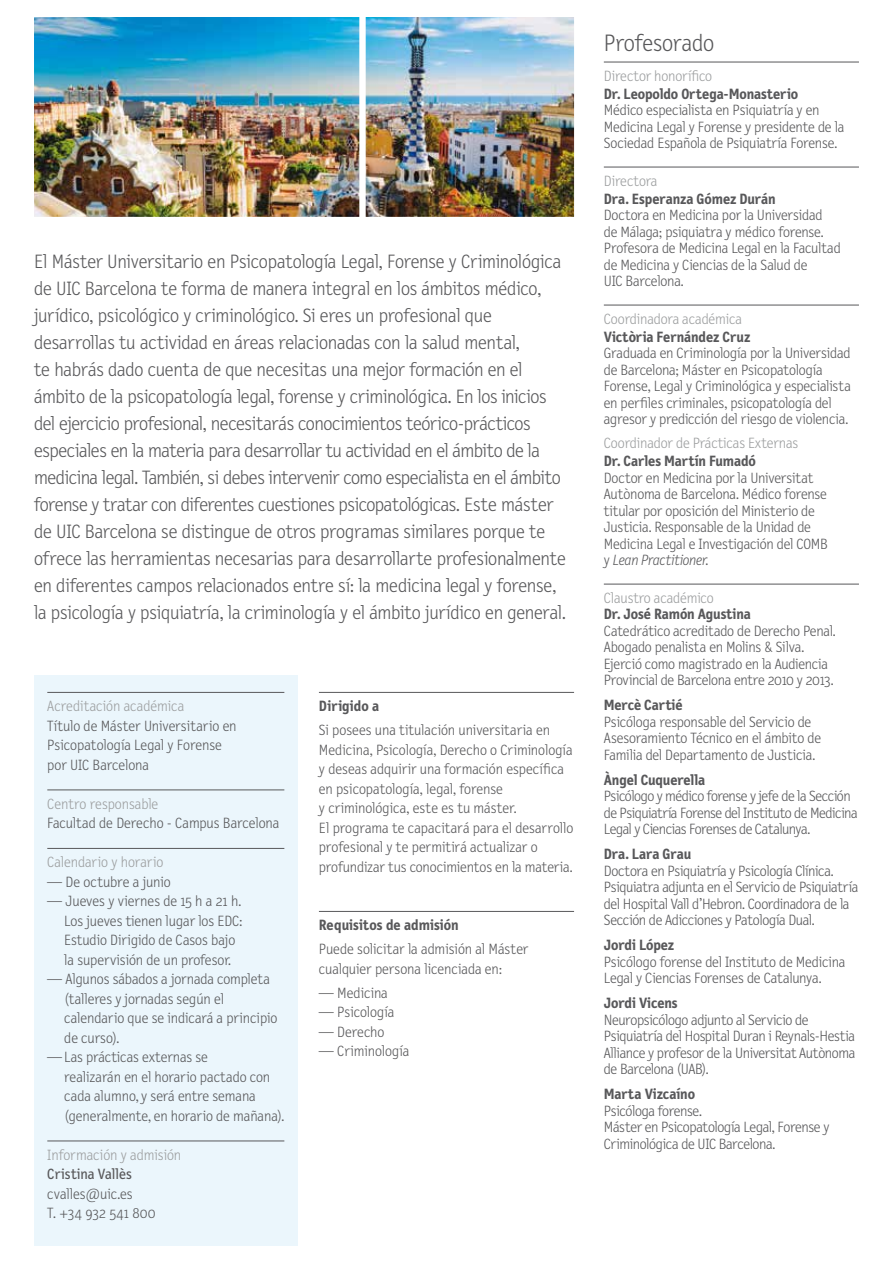
<style>
.page{position:relative;width:893px;height:1263px;background:#fff}
.page>*{position:absolute;margin:0;border:0;box-sizing:border-box;transform-origin:0 0}
.t1{font:300 24px "Letter Gothic Text OT";letter-spacing:-.005em;color:#58585a}
.t2{font:300 19.5px/27px "Letter Gothic Text OT";letter-spacing:-.015em;color:#58585a}
.t3{font:300 15px/16.5px "Letter Gothic Text OT";letter-spacing:-.01em;color:#58585a}
.t4{font:700 15px "Letter Gothic Text OT";letter-spacing:-.01em;color:#58585a}
.t5{font:300 15px "Letter Gothic Text OT";letter-spacing:-.01em;color:#9c9e9f}
.t6{font:300 15px/16.5px "Letter Gothic Text OT";letter-spacing:-.035em;color:#58585a}
.t7{font:15px "Letter Gothic Text OT";color:#58585a}
.s1{font-style:italic}
</style>
<div class="page">
<img style="left:34px;top:17px;width:540px;height:200px">
<div style="left:34px;top:675px;width:264px;height:571px;background:#ebf6fc"></div>
<hr style="left:47px;top:692px;width:237px;height:1px;background:#58585a">
<hr style="left:47px;top:790px;width:237px;height:1px;background:#58585a">
<hr style="left:47px;top:848px;width:237px;height:1px;background:#58585a">
<hr style="left:47px;top:1141px;width:237px;height:1px;background:#58585a">
<hr style="left:604px;top:62px;width:255px;height:1px;background:#58585a">
<hr style="left:604px;top:167px;width:255px;height:1px;background:#58585a">
<hr style="left:604px;top:305px;width:255px;height:1px;background:#58585a">
<hr style="left:604px;top:584px;width:255px;height:1px;background:#58585a">
<hr style="left:319px;top:692px;width:255px;height:1px;background:#58585a">
<hr style="left:319px;top:911px;width:255px;height:1px;background:#58585a">
<p class="t2" style="left:34px;top:248px;width:533px">El Máster Universitario en Psicopatología Legal, Forense y Criminológica de UIC Barcelona te forma de manera integral en los ámbitos médico, jurídico, psicológico y criminológico. Si eres un profesional que desarrollas tu actividad en áreas relacionadas con la salud mental,<br>te habrás dado cuenta de que necesitas una mejor formación en el ámbito de la psicopatología legal, forense y criminológica. En los inicios del ejercicio profesional, necesitarás conocimientos teórico-prácticos especiales en la materia para desarrollar tu actividad en el ámbito de la medicina legal. También, si debes intervenir como especialista en el ámbito forense y tratar con diferentes cuestiones psicopatológicas. Este máster de UIC Barcelona se distingue de otros programas similares porque te ofrece las herramientas necesarias para desarrollarte profesionalmente en diferentes campos relacionados entre sí: la medicina legal y forense, la psicología y psiquiatría, la criminología y el ámbito jurídico en general.</p>
<p class="t5" style="left:47px;top:698px;width:139px">Acreditación académica</p>
<p class="t3" style="left:47px;top:716px;width:191px;line-height:19.5px">Título de Máster Universitario en<br>Psicopatología Legal y Forense por UIC Barcelona</p>
<p class="t5" style="left:47px;top:795px;width:113px">Centro responsable</p>
<p class="t3" style="left:47px;top:815px;width:234px">Facultad de Derecho - Campus Barcelona</p>
<p class="t5" style="left:47px;top:854px;width:118px">Calendario y horario</p>
<p class="t3" style="left:47px;top:873px;width:125px">— De octubre a junio</p>
<p class="t3" style="left:64px;top:891px;width:180px;line-height:19.5px;text-indent:-17px">— Jueves y viernes de 15 h a 21 h.<br>Los jueves tienen lugar los EDC:<br>Estudio Dirigido de Casos bajo la supervisión de un profesor.</p>
<p class="t3" style="left:64px;top:969px;width:215px;line-height:19.5px;text-indent:-17px">— Algunos sábados a jornada completa (talleres y jornadas según el calendario que se indicará a principio de curso).</p>
<p class="t3" style="left:64px;top:1047px;width:221px;line-height:19.5px;text-indent:-17px">— Las prácticas externas se<br>realizarán en el horario pactado con cada alumno, y será entre semana (generalmente, en horario de mañana).</p>
<p class="t5" style="left:47px;top:1146px;width:135px">Información y admisión</p>
<p class="t7" style="left:47px;top:1165px;width:86px">Cristina Vallès</p>
<p class="t3" style="left:47px;top:1184px;width:110px;line-height:19.5px">cvalles@uic.es<br>T. +34 932 541 800</p>
<p class="t4" style="left:319px;top:697px;width:62px">Dirigido a</p>
<p class="t3" style="left:319px;top:720px;width:256px;line-height:19.5px">Si posees una titulación universitaria en Medicina, Psicología, Derecho o Criminología y deseas adquirir una formación específica en psicopatología, legal, forense<br>y criminológica, este es tu máster.<br>El programa te capacitará para el desarrollo profesional y te permitirá actualizar o profundizar tus conocimientos en la materia.</p>
<p class="t4" style="left:319px;top:916px;width:141px">Requisitos de admisión</p>
<p class="t3" style="left:319px;top:939px;width:211px;line-height:19.5px">Puede solicitar la admisión al Máster cualquier persona licenciada en:</p>
<p class="t3" style="left:319px;top:984px;width:70px">— Medicina</p>
<p class="t3" style="left:319px;top:1004px;width:77px">— Psicología</p>
<p class="t3" style="left:319px;top:1023px;width:67px">— Derecho</p>
<p class="t3" style="left:319px;top:1043px;width:92px">— Criminología</p>
<h1 class="t1" style="left:604px;top:29px;width:112px">Profesorado</h1>
<p class="t5" style="left:604px;top:67px;width:110px">Director honorífico</p>
<p class="t4" style="left:604px;top:85px;width:196px">Dr. Leopoldo Ortega-Monasterio</p>
<p class="t3" style="left:604px;top:102px;width:242px">Médico especialista en Psiquiatría y en<br>Medicina Legal y Forense y presidente de la<br>Sociedad Española de Psiquiatría Forense.</p>
<p class="t5" style="left:604px;top:172px;width:55px">Directora</p>
<p class="t4" style="left:604px;top:190px;width:173px">Dra. Esperanza Gómez Durán</p>
<p class="t3" style="left:604px;top:207px;width:239px">Doctora en Medicina por la Universidad<br>de Málaga; psiquiatra y médico forense.<br>Profesora de Medicina Legal en la Facultad de Medicina y Ciencias de la Salud de<br>UIC Barcelona.</p>
<p class="t5" style="left:604px;top:310px;width:140px">Coordinadora académica</p>
<p class="t4" style="left:604px;top:328px;width:148px">Victòria Fernández Cruz</p>
<p class="t3" style="left:604px;top:345px;width:249px">Graduada en Criminología por la Universidad de Barcelona; Máster en Psicopatología Forense, Legal y Criminológica y especialista en perfiles criminales, psicopatología del agresor y predicción del riesgo de violencia.</p>
<p class="t5" style="left:604px;top:435px;width:196px">Coordinador de Prácticas Externas</p>
<p class="t4" style="left:604px;top:452px;width:154px">Dr. Carles Martín Fumadó</p>
<p class="t3" style="left:604px;top:470px;width:225px">Doctor en Medicina por la Universitat Autònoma de Barcelona. Médico forense titular por oposición del Ministerio de Justicia. Responsable de la Unidad de Medicina Legal e Investigación del COMB y <span class="s1">Lean Practitioner</span>.</p>
<p class="t5" style="left:604px;top:589px;width:111px">Claustro académico</p>
<p class="t4" style="left:604px;top:605px;width:149px">Dr. José Ramón Agustina</p>
<p class="t3" style="left:604px;top:623px;width:233px">Catedrático acreditado de Derecho Penal.<br>Abogado penalista en Molins &amp; Silva.<br>Ejerció como magistrado en la Audiencia Provincial de Barcelona entre 2010 y 2013.</p>
<p class="t4" style="left:604px;top:696px;width:80px">Mercè Cartié</p>
<p class="t3" style="left:604px;top:714px;width:219px">Psicóloga responsable del Servicio de<br>Asesoramiento Técnico en el ámbito de<br>Familia del Departamento de Justicia.</p>
<p class="t4" style="left:604px;top:771px;width:103px">Àngel Cuquerella</p>
<p class="t6" style="left:604px;top:788px;width:255px">Psicólogo y médico forense y jefe de la Sección de Psiquiatría Forense del Instituto de Medicina<br>Legal y Ciencias Forenses de Catalunya.</p>
<p class="t4" style="left:604px;top:845px;width:89px">Dra. Lara Grau</p>
<p class="t3" style="left:604px;top:863px;width:256px">Doctora en Psiquiatría y Psicología Clínica.<br>Psiquiatra adjunta en el Servicio de Psiquiatría del Hospital Vall d’Hebron. Coordinadora de la Sección de Adicciones y Patología Dual.</p>
<p class="t4" style="left:604px;top:936px;width:72px">Jordi López</p>
<p class="t3" style="left:604px;top:954px;width:243px">Psicólogo forense del Instituto de Medicina<br>Legal y Ciencias Forenses de Catalunya.</p>
<p class="t4" style="left:604px;top:994px;width:75px">Jordi Vicens</p>
<p class="t3" style="left:604px;top:1012px;width:253px">Neuropsicólogo adjunto al Servicio de Psiquiatría del Hospital Duran i Reynals-Hestia Alliance y profesor de la Universitat Autònoma de Barcelona (UAB).</p>
<p class="t4" style="left:604px;top:1085px;width:93px">Marta Vizcaíno</p>
<p class="t3" style="left:604px;top:1103px;width:227px">Psicóloga forense.<br>Máster en Psicopatología Legal, Forense y<br>Criminológica de UIC Barcelona.</p>
</div>
